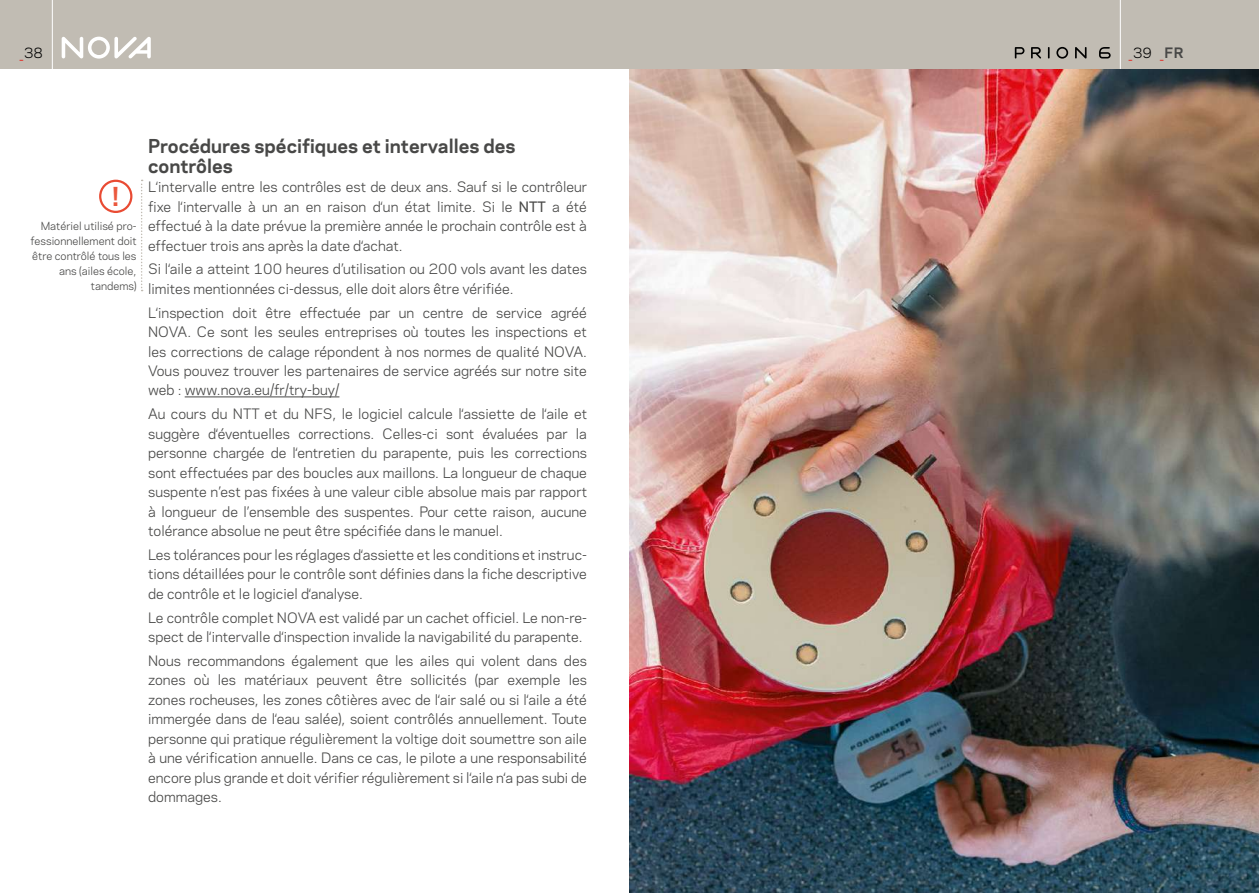
<style>
.page{position:relative;width:1259px;height:893px;background:#fff}
.page>*{position:absolute;margin:0;border:0;box-sizing:border-box;transform-origin:0 0}
.t1{font:700 24.45px "Galaxie Polaris";color:#eb583d}
.t2{font:700 18px/19.5px "Galaxie Polaris";color:#484847}
.t3{font:13.5px/19.5px "Galaxie Polaris";color:#484847;text-align:justify}
.t4{font:13.5px "Galaxie Polaris";color:#e41e17}
.t5{font:13.5px "Galaxie Polaris";color:#000}
.t6{font:10.5px/15px "Galaxie Polaris";color:#484847;text-align:right}
.s1{color:#e41e17}
.s2{color:#000}
.s3{font-weight:700;color:#484847}
.s4{font-weight:500}
</style>
<div class="page">
<div style="left:0;top:0;width:1259px;height:69px;background:#c1bcb3"></div>
<hr style="left:1120px;top:0;width:1px;height:69px;background:#fff">
<hr style="left:52px;top:0;width:1px;height:69px;background:#fff">
<svg style="left:62px;top:37px;width:89px;height:22px"></svg>
<svg style="left:1014px;top:47px;width:72px;height:12px"></svg>
<svg style="left:1099px;top:47px;width:11px;height:11px"></svg>
<div style="left:99px;top:180px;width:33px;height:33px;border:2px solid #e94b33;border-radius:50%"></div>
<svg style="left:141px;top:180px;width:2px;height:111px"></svg>
<img style="left:629px;top:69px;width:630px;height:824px">
<hr style="left:185px;top:397px;width:154px;height:1px;background:#484847">
<p class="t5" style="left:19px;top:43px;width:25px"><span class="s1">_</span>38</p>
<p class="t4" style="left:1128px;top:43px;width:57px">_<span class="s2">39</span> _<span class="s3">FR</span></p>
<h1 class="t1" style="left:112px;top:178px;width:8px">!</h1>
<p class="t6" style="left:31px;top:217px;width:107px">Matériel utilisé pro&shy;fessionnellement doit être contrôlé tous les ans (ailes école, tandems)</p>
<h2 class="t2" style="left:148px;top:135px;width:369px">Procédures spécifiques et intervalles des contrôles</h2>
<p class="t3" style="left:148px;top:176px;width:440px">L‘intervalle entre les contrôles est de deux ans. Sauf si le contrôleur fixe l‘intervalle à un an en raison d‘un état limite. Si le <span class="s4">NTT</span> a été effectué à la date prévue la première année le prochain contrôle est à effectuer trois ans après la date d‘achat.</p>
<p class="t3" style="left:148px;top:259px;width:440px">Si l‘aile a atteint 100 heures d’utilisation ou 200 vols avant les dates limites mentionnées ci-dessus, elle doit alors être vérifiée.</p>
<p class="t3" style="left:148px;top:302px;width:440px">L‘inspection doit être effectuée par un centre de service agréé NOVA. Ce sont les seules entreprises où toutes les inspections et les corrections de calage répondent à nos normes de qualité NOVA.<br>Vous pouvez trouver les partenaires de service agréés sur notre site web : www.nova.eu/fr/try-buy/</p>
<p class="t3" style="left:148px;top:404px;width:440px">Au cours du NTT et du NFS, le logiciel calcule l‘assiette de l‘aile et suggère d‘éventuelles corrections. Celles-ci sont évaluées par la personne chargée de l‘entretien du parapente, puis les corrections sont effectuées par des boucles aux maillons. La longueur de chaque suspente n’est pas fixées à une valeur cible absolue mais par rapport à longueur de l’ensemble des suspentes. Pour cette raison, aucune tolérance absolue ne peut être spécifiée dans le manuel.</p>
<p class="t3" style="left:148px;top:544px;width:440px">Les tolérances pour les réglages d‘assiette et les conditions et instruc&shy;tions détaillées pour le contrôle sont définies dans la fiche descriptive de contrôle et le logiciel d‘analyse.</p>
<p class="t3" style="left:148px;top:607px;width:440px">Le contrôle complet NOVA est validé par un cachet officiel. Le non-re&shy;spect de l‘intervalle d‘inspection invalide la navigabilité du parapente.</p>
<p class="t3" style="left:148px;top:650px;width:440px">Nous recommandons également que les ailes qui volent dans des zones où les matériaux peuvent être sollicités (par exemple les zones rocheuses, les zones côtières avec de l‘air salé ou si l‘aile a été immergée dans de l‘eau salée), soient contrôlés annuellement. Toute personne qui pratique régulièrement la voltige doit soumettre son aile à une vérification annuelle. Dans ce cas, le pilote a une responsabilité encore plus grande et doit vérifier régulièrement si l‘aile n‘a pas subi de dommages.</p>
</div>
